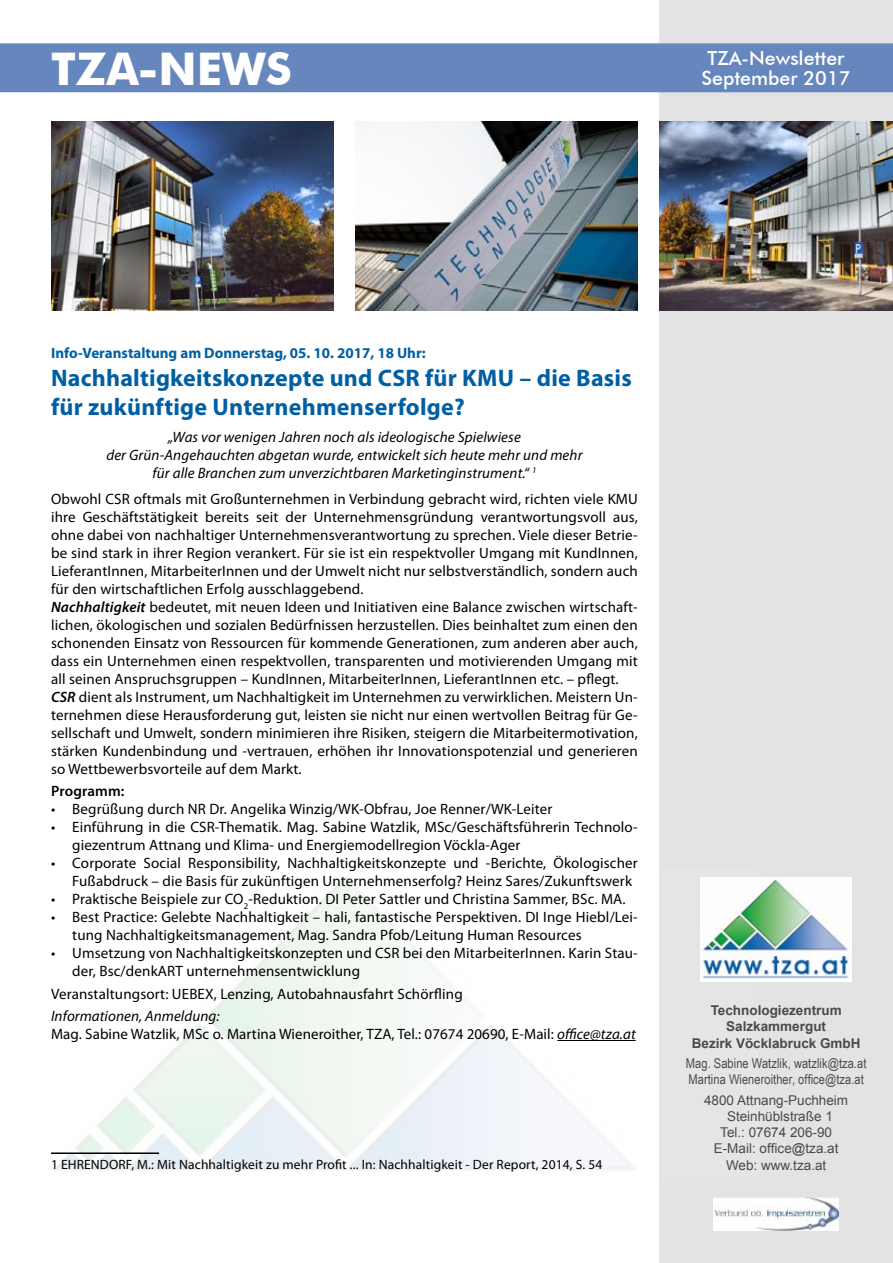
<style>
.page{position:relative;width:893px;height:1263px;background:#fff}
.page>*{position:absolute;margin:0;border:0;box-sizing:border-box;transform-origin:0 0}
.t1{font:700 45px "Futura BT";color:#fff}
.t2{font:700 24px/28.8px "Myriad Pro";letter-spacing:.01em;color:#005fa3}
.t3{font:500 19.5px/19.5px "Futura BT";color:#fff;text-align:center}
.t4{font:15px/18px "Myriad Pro";letter-spacing:.01em;color:#000}
.t5{font:italic 15px/18px "Myriad Pro";letter-spacing:.01em;color:#000;text-align:center}
.t6{font:700 15px "Myriad Pro";color:#005fa3}
.t7{font:600 15px "Myriad Pro";letter-spacing:.005em;color:#000}
.t8{font:13.5px/16.2px "Arial";color:#4a4a49;text-align:center}
.t9{font:13.5px "Myriad Pro";letter-spacing:.01em;color:#000}
.t10{font:13.5px/16.2px "Arial Narrow";letter-spacing:.005em;color:#4a4a49}
.t11{font:700 13.5px/16.2px "Arial";color:#4a4a49;text-align:center}
.s1{font-weight:600;font-style:italic}
.s2{font-style:italic}
</style>
<div class="page">
<div style="left:659px;top:0;width:234px;height:1263px;background:#e3e3e3"></div>
<div style="left:0;top:43px;width:893px;height:49px;background:#6687be"></div>
<img style="left:54px;top:868px;width:705px;height:314px">
<img style="left:701px;top:877px;width:151px;height:104px">
<img style="left:714px;top:1198px;width:124px;height:32px">
<hr style="left:557px;top:1040px;width:79px;height:1px;background:#000">
<hr style="left:51px;top:1152px;width:108px;height:2px;background:#000">
<img style="left:355px;top:121px;width:283px;height:189px">
<img style="left:51px;top:121px;width:283px;height:189px">
<img style="left:659px;top:121px;width:234px;height:189px">
<h1 class="t1" style="left:51px;top:42px;width:243px">TZA-NEWS</h1>
<h3 class="t3" style="left:701px;top:49px;width:151px">TZA-Newsletter<br>September 2017</h3>
<p class="t6" style="left:51px;top:343px;width:376px">Info-Veranstaltung am Donnerstag, 05. 10. 2017, 18 Uhr:</p>
<h2 class="t2" style="left:51px;top:363px;width:582px">Nachhaltigkeitskonzepte und CSR für KMU – die Basis für zukünftige Unternehmenserfolge?</h2>
<p class="t5" style="left:106px;top:427px;width:478px">„Was vor wenigen Jahren noch als ideologische Spielwiese<br>der Grün-Angehauchten abgetan wurde, entwickelt sich heute mehr und mehr für alle Branchen zum unverzichtbaren Marketinginstrument.“ <sup>1</sup></p>
<p class="t4" style="left:51px;top:490px;width:588px">Obwohl CSR oftmals mit Großunternehmen in Verbindung gebracht wird, richten viele KMU ihre Geschäftstätigkeit bereits seit der Unternehmensgründung verantwortungsvoll aus, ohne dabei von nachhaltiger Unternehmensverantwortung zu sprechen. Viele dieser Betrie&shy;be sind stark in ihrer Region verankert. Für sie ist ein respektvoller Umgang mit KundInnen, LieferantInnen, MitarbeiterInnen und der Umwelt nicht nur selbstverständlich, sondern auch für den wirtschaftlichen Erfolg ausschlaggebend.<br><span class="s1">Nachhaltigkeit</span> bedeutet, mit neuen Ideen und Initiativen eine Balance zwischen wirtschaft&shy;lichen, ökologischen und sozialen Bedürfnissen herzustellen. Dies beinhaltet zum einen den schonenden Einsatz von Ressourcen für kommende Generationen, zum anderen aber auch, dass ein Unternehmen einen respektvollen, transparenten und motivierenden Umgang mit all seinen Anspruchsgruppen – KundInnen, MitarbeiterInnen, LieferantInnen etc. – pflegt.<br><span class="s1">CSR</span> dient als Instrument, um Nachhaltigkeit im Unternehmen zu verwirklichen. Meistern Un&shy;ternehmen diese Herausforderung gut, leisten sie nicht nur einen wertvollen Beitrag für Ge&shy;sellschaft und Umwelt, sondern minimieren ihre Risiken, steigern die Mitarbeitermotivation, stärken Kundenbindung und -vertrauen, erhöhen ihr Innovationspotenzial und generieren so Wettbewerbsvorteile auf dem Markt.</p>
<p class="t7" style="left:51px;top:782px;width:75px">Programm:</p>
<p class="t4" style="left:51px;top:800px;width:503px">• Begrüßung durch NR Dr. Angelika Winzig/WK-Obfrau, Joe Renner/WK-Leiter</p>
<p class="t4" style="left:72px;top:818px;width:567px;text-indent:-21px">• Einführung in die CSR-Thematik. Mag. Sabine Watzlik, MSc/Geschäftsführerin Technolo&shy;giezentrum Attnang und Klima- und Energiemodellregion Vöckla-Ager</p>
<p class="t4" style="left:72px;top:854px;width:567px;text-indent:-21px">• Corporate Social Responsibility, Nachhaltigkeitskonzepte und -Berichte, Ökologischer<br>Fußabdruck – die Basis für zukünftigen Unternehmenserfolg? Heinz Sares/Zukunftswerk</p>
<p class="t4" style="left:51px;top:890px;width:576px">• Praktische Beispiele zur CO<sub>2</sub>-Reduktion. DI Peter Sattler und Christina Sammer, BSc. MA.</p>
<p class="t4" style="left:72px;top:908px;width:567px;text-indent:-21px">• Best Practice: Gelebte Nachhaltigkeit – hali, fantastische Perspektiven. DI Inge Hiebl/Lei&shy;tung Nachhaltigkeitsmanagement, Mag. Sandra Pfob/Leitung Human Resources</p>
<p class="t4" style="left:72px;top:944px;width:567px;text-indent:-21px">• Umsetzung von Nachhaltigkeitskonzepten und CSR bei den MitarbeiterInnen. Karin Stau&shy;der, Bsc/denkART unternehmensentwicklung</p>
<p class="t4" style="left:51px;top:984px;width:413px">Veranstaltungsort: UEBEX, Lenzing, Autobahnausfahrt Schörfling</p>
<p class="t4" style="left:51px;top:1007px;width:586px"><span class="s2">Informationen, Anmeldung:<br></span>Mag. Sabine Watzlik, MSc o. Martina Wieneroither, TZA, Tel.: 07674 20690, E-Mail: <span class="s2">office@tza.at</span></p>
<p class="t9" style="left:51px;top:1156px;width:553px">1 EHRENDORF, M.: Mit Nachhaltigkeit zu mehr Profit ... In: Nachhaltigkeit - Der Report, 2014, S. 54</p>
<p class="t11" style="left:692px;top:1003px;width:170px">Technologiezentrum<br>Salzkammergut<br>Bezirk Vöcklabruck GmbH</p>
<p class="t10" style="left:686px;top:1055px;width:182px">Mag. Sabine Watzlik, watzlik@tza.at<br>Martina Wieneroither, office@tza.at</p>
<p class="t8" style="left:704px;top:1092px;width:146px">4800 Attnang-Puchheim<br>Steinhüblstraße 1<br>Tel.: 07674 206-90<br>E-Mail: office@tza.at<br>Web: www.tza.at</p>
</div>
